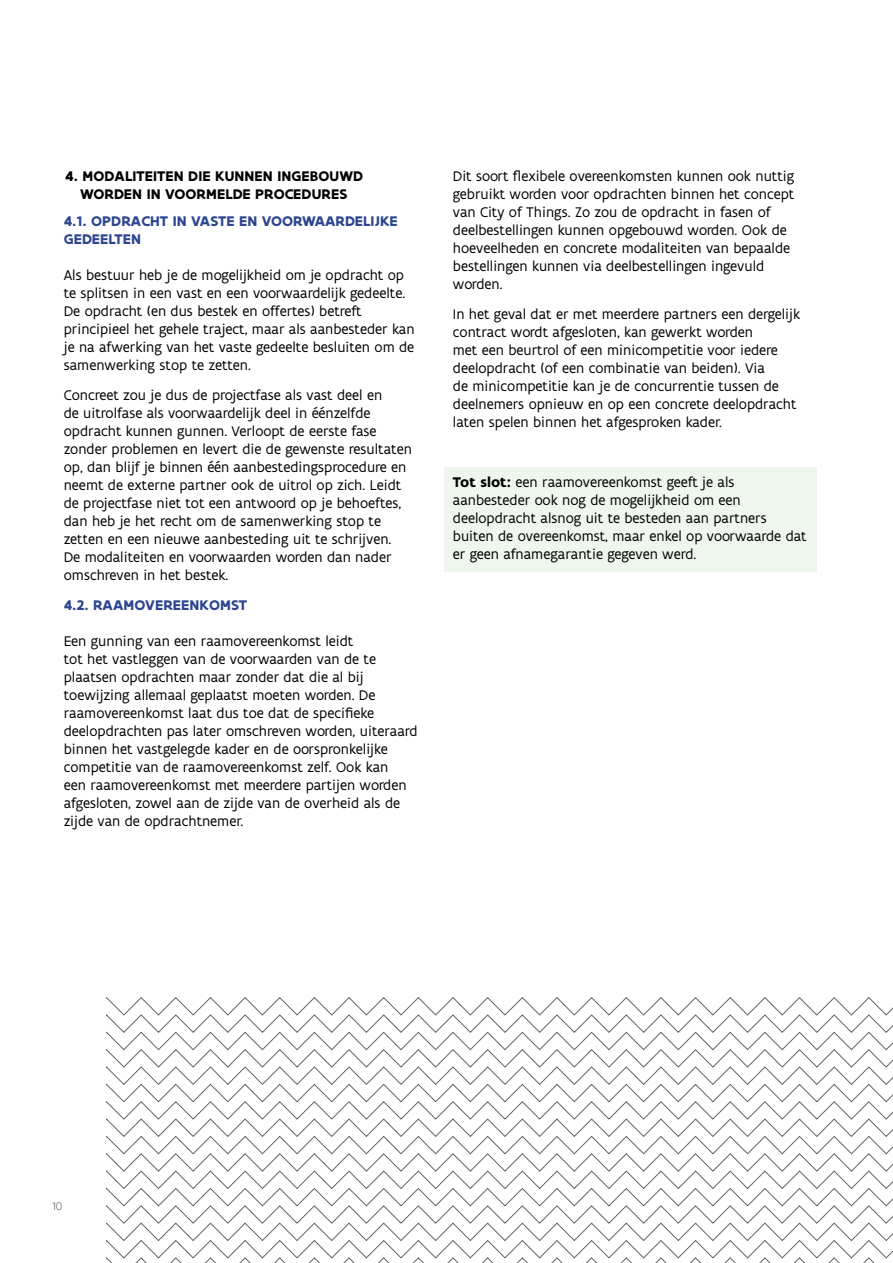
<style>
.page{position:relative;width:893px;height:1263px;background:#fff}
.page>*{position:absolute;margin:0;border:0;box-sizing:border-box;transform-origin:0 0}
.Copy{font:15px/18px "Flanders Art Sans";color:#000}
.t1{font:700 15px/18px "Flanders Art Sans";letter-spacing:.005em;color:#2c458f}
.H3_-_Ondertitel{font:700 15px/18px "Flanders Art Sans";letter-spacing:.005em;color:#000;text-align:center}
.t2{font:12px "Flanders Art Sans";color:#878787}
.s1{font-weight:700}
</style>
<div class="page">
<svg style="left:106px;top:998px;width:787px;height:265px"></svg>
<div style="left:444px;top:468px;width:372px;height:104px;background:#eff6ee"></div>
<p class="H3_-_Ondertitel" style="left:65px;top:168px;width:300px">4. MODALITEITEN DIE KUNNEN INGEBOUWD<br>WORDEN IN VOORMELDE PROCEDURES</p>
<p class="t1" style="left:64px;top:212px;width:335px">4.1. OPDRACHT IN VASTE EN VOORWAARDELIJKE<br>GEDEELTEN</p>
<p class="Copy" style="left:64px;top:266px;width:352px">Als bestuur heb je de mogelijkheid om je opdracht op te splitsen in een vast en een voorwaardelijk gedeelte.<br>De opdracht (en dus bestek en offertes) betreft principieel het gehele traject, maar als aanbesteder kan je na afwerking van het vaste gedeelte besluiten om de samenwerking stop te zetten.</p>
<p class="Copy" style="left:64px;top:386px;width:350px">Concreet zou je dus de projectfase als vast deel en<br>de uitrolfase als voorwaardelijk deel in éénzelfde opdracht kunnen gunnen. Verloopt de eerste fase zonder problemen en levert die de gewenste resultaten op, dan blijf je binnen één aanbestedingsprocedure en neemt de externe partner ook de uitrol op zich. Leidt de projectfase niet tot een antwoord op je behoeftes, dan heb je het recht om de samenwerking stop te zetten en een nieuwe aanbesteding uit te schrijven.<br>De modaliteiten en voorwaarden worden dan nader omschreven in het bestek.</p>
<p class="t1" style="left:64px;top:596px;width:185px">4.2. RAAMOVEREENKOMST</p>
<p class="Copy" style="left:64px;top:632px;width:355px">Een gunning van een raamovereenkomst leidt<br>tot het vastleggen van de voorwaarden van de te plaatsen opdrachten maar zonder dat die al bij toewijzing allemaal geplaatst moeten worden. De raamovereenkomst laat dus toe dat de specifieke deelopdrachten pas later omschreven worden, uiteraard binnen het vastgelegde kader en de oorspronkelijke competitie van de raamovereenkomst zelf. Ook kan<br>een raamovereenkomst met meerdere partijen worden afgesloten, zowel aan de zijde van de overheid als de zijde van de opdrachtnemer.</p>
<p class="Copy" style="left:453px;top:168px;width:343px">Dit soort flexibele overeenkomsten kunnen ook nuttig gebruikt worden voor opdrachten binnen het concept van City of Things. Zo zou de opdracht in fasen of deelbestellingen kunnen opgebouwd worden. Ook de hoeveelheden en concrete modaliteiten van bepaalde bestellingen kunnen via deelbestellingen ingevuld worden.</p>
<p class="Copy" style="left:453px;top:306px;width:349px">In het geval dat er met meerdere partners een dergelijk contract wordt afgesloten, kan gewerkt worden<br>met een beurtrol of een minicompetitie voor iedere deelopdracht (of een combinatie van beiden). Via<br>de minicompetitie kan je de concurrentie tussen de deelnemers opnieuw en op een concrete deelopdracht laten spelen binnen het afgesproken kader.</p>
<p class="Copy" style="left:453px;top:474px;width:355px"><span class="s1">Tot slot:</span> een raamovereenkomst geeft je als aanbesteder ook nog de mogelijkheid om een deelopdracht alsnog uit te besteden aan partners buiten de overeenkomst, maar enkel op voorwaarde dat er geen afnamegarantie gegeven werd.</p>
<p class="t2" style="left:52px;top:1199px;width:12px">10</p>
</div>
